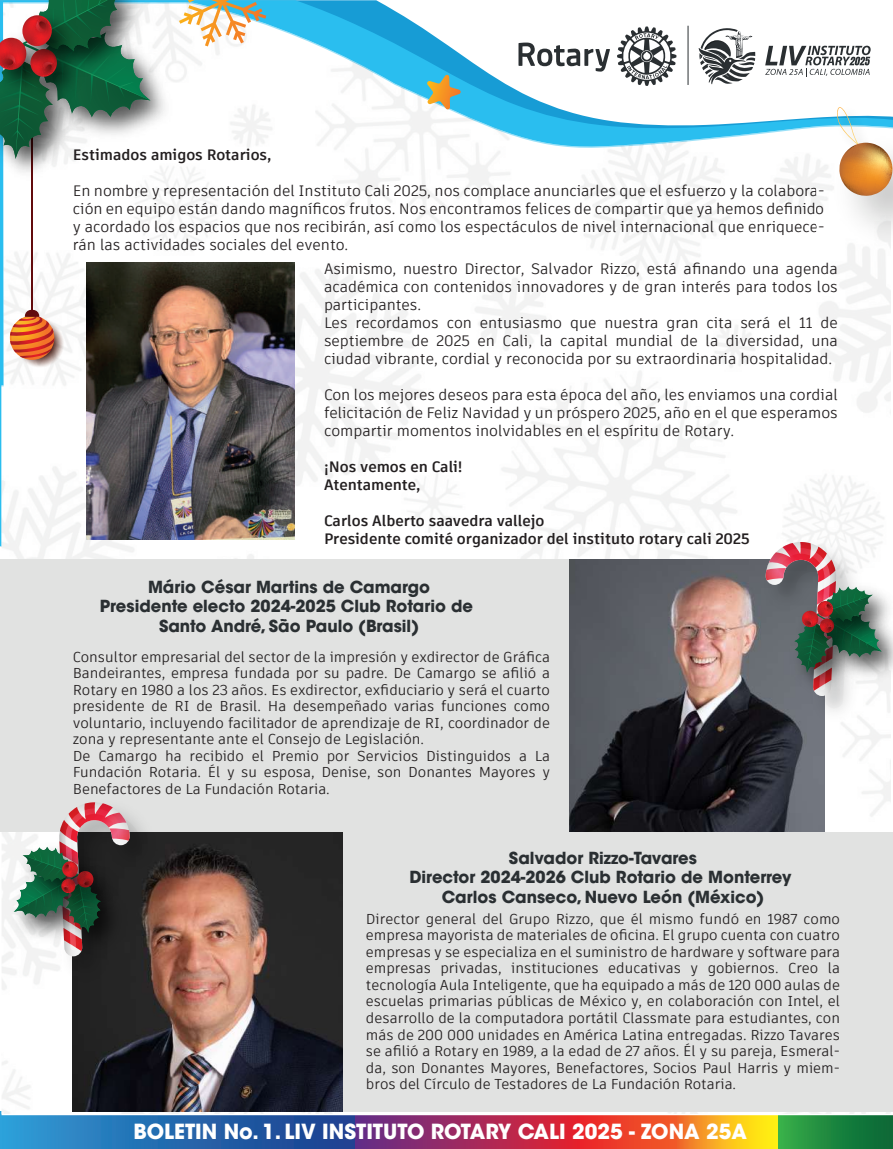
<style>
.page{position:relative;width:893px;height:1149px;background:#fff}
.page>*{position:absolute;margin:0;border:0;box-sizing:border-box;transform-origin:0 0}
.t1{font:700 20.7px "ITC Avant Garde Std";color:#fff}
.t2{font:700 16.5px/19.5px "ITC Avant Garde Std";color:#2a2f32;text-align:center}
.t3{font:15px/18px "Artifakt Element";color:#231f20;text-align:justify}
.t4{font:700 15px/18px "Artifakt Element";color:#231f20}
.t5{font:14.25px/16.5px "Artifakt Element";color:#231f20;text-align:justify}
</style>
<div class="page">
<svg style="left:0;top:1111px;width:355px;height:37px;background:#3274b4"></svg>
<svg style="left:355px;top:1115px;width:225px;height:33px;background:#a3295d"></svg>
<svg style="left:676px;top:1115px;width:103px;height:33px;background:#f7b720"></svg>
<svg style="left:779px;top:1115px;width:114px;height:33px;background:#1e873f"></svg>
<svg style="left:580px;top:1115px;width:96px;height:33px;background:#ed4129"></svg>
<img style="left:2px;top:2px;width:889px;height:1111px">
<img style="left:73px;top:832px;width:270px;height:279px">
<img style="left:569px;top:559px;width:255px;height:273px">
<div style="left:343px;top:832px;width:550px;height:279px;background:#e1e2e1"></div>
<div style="left:0;top:559px;width:569px;height:273px;background:#e1e2e1"></div>
<img style="left:87px;top:263px;width:207px;height:276px">
<svg style="left:179px;top:0;width:87px;height:46px"></svg>
<svg style="left:15px;top:318px;width:49px;height:50px"></svg>
<svg style="left:10px;top:315px;width:44px;height:45px"></svg>
<svg style="left:10px;top:310px;width:44px;height:48px"></svg>
<hr style="left:31px;top:132px;width:2px;height:177px;background:#620b0d">
<svg style="left:426px;top:75px;width:35px;height:35px"></svg>
<img style="left:755px;top:531px;width:116px;height:199px">
<img style="left:882px;top:654px;width:11px;height:36px">
<img style="left:782px;top:696px;width:81px;height:9px">
<img style="left:882px;top:574px;width:11px;height:80px">
<svg style="left:765px;top:542px;width:117px;height:154px"></svg>
<img style="left:49px;top:818px;width:116px;height:172px">
<img style="left:2px;top:859px;width:12px;height:91px">
<img style="left:53px;top:861px;width:81px;height:105px">
<img style="left:10px;top:834px;width:4px;height:80px">
<svg style="left:14px;top:802px;width:116px;height:154px"></svg>
<img style="left:831px;top:101px;width:55px;height:19px">
<img style="left:817px;top:120px;width:76px;height:143px">
<svg style="left:837px;top:107px;width:55px;height:89px"></svg>
<img style="left:151px;top:18px;width:33px;height:132px">
<img style="left:0;top:159px;width:86px;height:33px">
<img style="left:151px;top:0;width:5px;height:85px">
<svg style="left:0;top:0;width:151px;height:159px"></svg>
<p class="t4" style="left:73px;top:145px;width:200px">Estimados amigos Rotarios,</p>
<p class="t3" style="left:73px;top:181px;width:753px">En nombre y representación del Instituto Cali 2025, nos complace anunciarles que el esfuerzo y la colabora&shy;ción en equipo están dando magníficos frutos. Nos encontramos felices de compartir que ya hemos definido y acordado los espacios que nos recibirán, así como los espectáculos de nivel internacional que enriquece&shy;rán las actividades sociales del evento.</p>
<p class="t3" style="left:324px;top:260px;width:515px;text-align:left">Asimismo, nuestro Director, Salvador Rizzo, está afinando una agenda académica con contenidos innovadores y de gran interés para todos los participantes.<br>Les recordamos con entusiasmo que nuestra gran cita será el 11 de septiembre de 2025 en Cali, la capital mundial de la diversidad, una ciudad vibrante, cordial y reconocida por su extraordinaria hospitalidad.</p>
<p class="t3" style="left:324px;top:386px;width:515px">Con los mejores deseos para esta época del año, les enviamos una cordial felicitación de Feliz Navidad y un próspero 2025, año en el que esperamos compartir momentos inolvidables en el espíritu de Rotary.</p>
<p class="t4" style="left:324px;top:458px;width:140px">¡Nos vemos en Cali!<br>Atentamente,</p>
<p class="t4" style="left:324px;top:512px;width:427px">Carlos Alberto saavedra vallejo<br>Presidente comité organizador del instituto rotary cali 2025</p>
<p class="t2" style="left:100px;top:576px;width:375px">Mário César Martins de Camargo<br>Presidente electo 2024-2025 Club Rotario de<br>Santo André, São Paulo (Brasil)</p>
<p class="t5" style="left:73px;top:648px;width:479px;text-align:left">Consultor empresarial del sector de la impresión y exdirector de Gráfica Bandeirantes, empresa fundada por su padre. De Camargo se afilió a Rotary en 1980 a los 23 años. Es exdirector, exfiduciario y será el cuarto presidente de RI de Brasil. Ha desempeñado varias funciones como voluntario, incluyendo facilitador de aprendizaje de RI, coordinador de zona y representante ante el Consejo de Legislación.<br>De Camargo ha recibido el Premio por Servicios Distinguidos a La Fundación Rotaria. Él y su esposa, Denise, son Donantes Mayores y Benefactores de La Fundación Rotaria.</p>
<p class="t2" style="left:409px;top:847px;width:383px">Salvador Rizzo-Tavares<br>Director 2024-2026 Club Rotario de Monterrey<br>Carlos Canseco, Nuevo León (México)</p>
<p class="t5" style="left:366px;top:910px;width:475px">Director general del Grupo Rizzo, que él mismo fundó en 1987 como empresa mayorista de materiales de oficina. El grupo cuenta con cuatro empresas y se especializa en el suministro de hardware y software para empresas privadas, instituciones educativas y gobiernos. Creo la tecnología Aula Inteligente, que ha equipado a más de 120 000 aulas de escuelas primarias públicas de México y, en colaboración con Intel, el desarrollo de la computadora portátil Classmate para estudiantes, con más de 200 000 unidades en América Latina entregadas. Rizzo Tavares se afilió a Rotary en 1989, a la edad de 27 años. Él y su pareja, Esmeral&shy;da, son Donantes Mayores, Benefactores, Socios Paul Harris y miem&shy;bros del Círculo de Testadores de La Fundación Rotaria.</p>
<h1 class="t1" style="left:134px;top:1117px;width:615px">BOLETIN No. 1. LIV INSTITUTO ROTARY CALI 2025 - ZONA 25A</h1>
</div>
